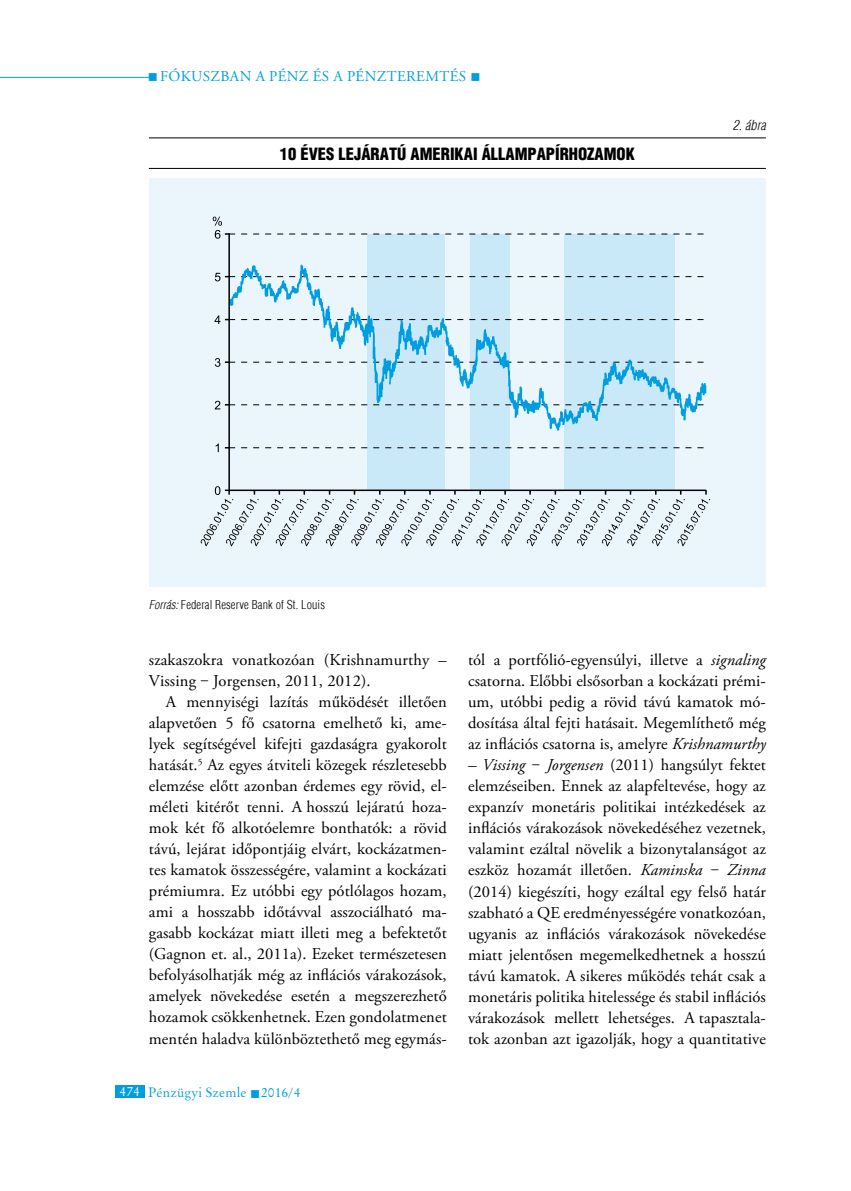
<style>
.page{position:relative;width:851px;height:1191px;background:#fff}
.page>*{position:absolute;margin:0;border:0;box-sizing:border-box;transform-origin:0 0}
.t1{font:16.5px/21px "Adobe Garamond Pro";letter-spacing:-.005em;color:#000;text-align:justify}
.t2{font:900 condensed 16.5px "H Helvetica";color:#000}
.t3{font:15px "Adobe Garamond Pro";letter-spacing:.16em;color:#009ee0}
.t4{font:13.5px "Original Garamond HU Normal";letter-spacing:.01em;color:#009ee0}
.t5{font:italic 300 condensed 13.5px "H Helvetica";color:#000}
.t6{font:300 condensed 12px "H Helvetica";letter-spacing:.01em;color:#000}
.s1{font-style:italic}
.s2{color:#fff}
</style>
<div class="page">
<hr style="left:0;top:77px;width:149px;height:1px;background:#009ee0">
<div style="left:115px;top:1084px;width:30px;height:13px;background:#009ee0"></div>
<hr style="left:149px;top:137px;width:616px;height:1px;background:#000">
<hr style="left:149px;top:168px;width:616px;height:1px;background:#000">
<div style="left:149px;top:179px;width:616px;height:408px;background:#ebf6fc"></div>
<div style="left:470px;top:234px;width:39px;height:256px;background:#c9e9f8"></div>
<div style="left:367px;top:234px;width:77px;height:256px;background:#c9e9f8"></div>
<div style="left:564px;top:234px;width:110px;height:256px;background:#c9e9f8"></div>
<svg style="left:230px;top:265px;width:476px;height:165px"></svg>
<hr style="left:228px;top:234px;width:2px;height:256px;background:#000">
<svg style="left:225px;top:447px;width:479px;height:1px"></svg>
<svg style="left:200px;top:486px;width:510px;height:60px"></svg>
<svg style="left:215px;top:443px;width:4px;height:9px"></svg>
<svg style="left:215px;top:401px;width:491px;height:8px"></svg>
<svg style="left:215px;top:358px;width:491px;height:9px"></svg>
<svg style="left:214px;top:315px;width:492px;height:9px"></svg>
<svg style="left:215px;top:273px;width:491px;height:8px"></svg>
<svg style="left:213px;top:217px;width:491px;height:22px"></svg>
<p class="t3" style="left:148px;top:67px;width:334px">■ fókuszban a pénz és a pénzteremtés ■</p>
<p class="t2" style="left:280px;top:143px;width:356px">10 ÉVES LEJÁRATÚ AMERIKAI ÁLLAMPAPÍRHOZAMOK</p>
<p class="t5" style="left:732px;top:117px;width:35px">2. ábra</p>
<p class="t6" style="left:149px;top:598px;width:178px"><span class="s1">Forrás:</span> Federal Reserve Bank of St. Louis</p>
<p class="t1" style="left:149px;top:650px;width:299px">szakaszokra vonatkozóan (Krishnamurthy –<br>Vissing ‒ Jorgensen, 2011, 2012).</p>
<p class="t1" style="left:149px;top:692px;width:299px;text-indent:17px">A mennyiségi lazítás működését illetően alapvetően 5 fő csatorna emelhető ki, ame&shy;lyek segítségével kifejti gazdaságra gyakorolt hatását.<sup>5</sup> Az egyes átviteli közegek részletesebb elemzése előtt azonban érdemes egy rövid, el&shy;méleti kitérőt tenni. A hosszú lejáratú hoza&shy;mok két fő alkotóelemre bonthatók: a rövid távú, lejárat időpontjáig elvárt, kockázatmen&shy;tes kamatok összességére, valamint a kockázati prémiumra. Ez utóbbi egy pótlólagos hozam, ami a hosszabb időtávval asszociálható ma&shy;gasabb kockázat miatt illeti meg a befektetőt (Gagnon et. al., 2011a). Ezeket természetesen befolyásolhatják még az inflációs várakozások, amelyek növekedése esetén a megszerezhető hozamok csökkenhetnek. Ezen gondolatmenet mentén haladva különböztethető meg egymás-</p>
<p class="t4" style="left:120px;top:1084px;width:182px"><span class="s2">474</span> Pénzügyi Szemle ■ 2016/4</p>
<p class="t1" style="left:468px;top:650px;width:299px">tól a portfólió-egyensúlyi, illetve a <span class="s1">signaling </span>csatorna. Előbbi elsősorban a kockázati prémi&shy;um, utóbbi pedig a rövid távú kamatok mó&shy;dosítása által fejti hatásait. Megemlíthető még az inflációs csatorna is, amelyre <span class="s1">Krishnamurthy</span></p>
<p class="t1" style="left:468px;top:755px;width:299px"><span class="s1">– Vissing</span> ‒ <span class="s1">Jorgensen</span> (2011) hangsúlyt fektet elemzéseiben. Ennek az alapfeltevése, hogy az expanzív monetáris politikai intézkedések az inflációs várakozások növekedéséhez vezetnek, valamint ezáltal növelik a bizonytalanságot az eszköz hozamát illetően. <span class="s1">Kaminska</span> ‒ <span class="s1">Zinna </span>(2014) kiegészíti, hogy ezáltal egy felső határ szabható a QE eredményességére vonatkozóan, ugyanis az inflációs várakozások növekedése miatt jelentősen megemelkedhetnek a hosszú távú kamatok. A sikeres működés tehát csak a monetáris politika hitelessége és stabil inflációs várakozások mellett lehetséges. A tapasztala&shy;tok azonban azt igazolják, hogy a quantitative</p>
</div>
